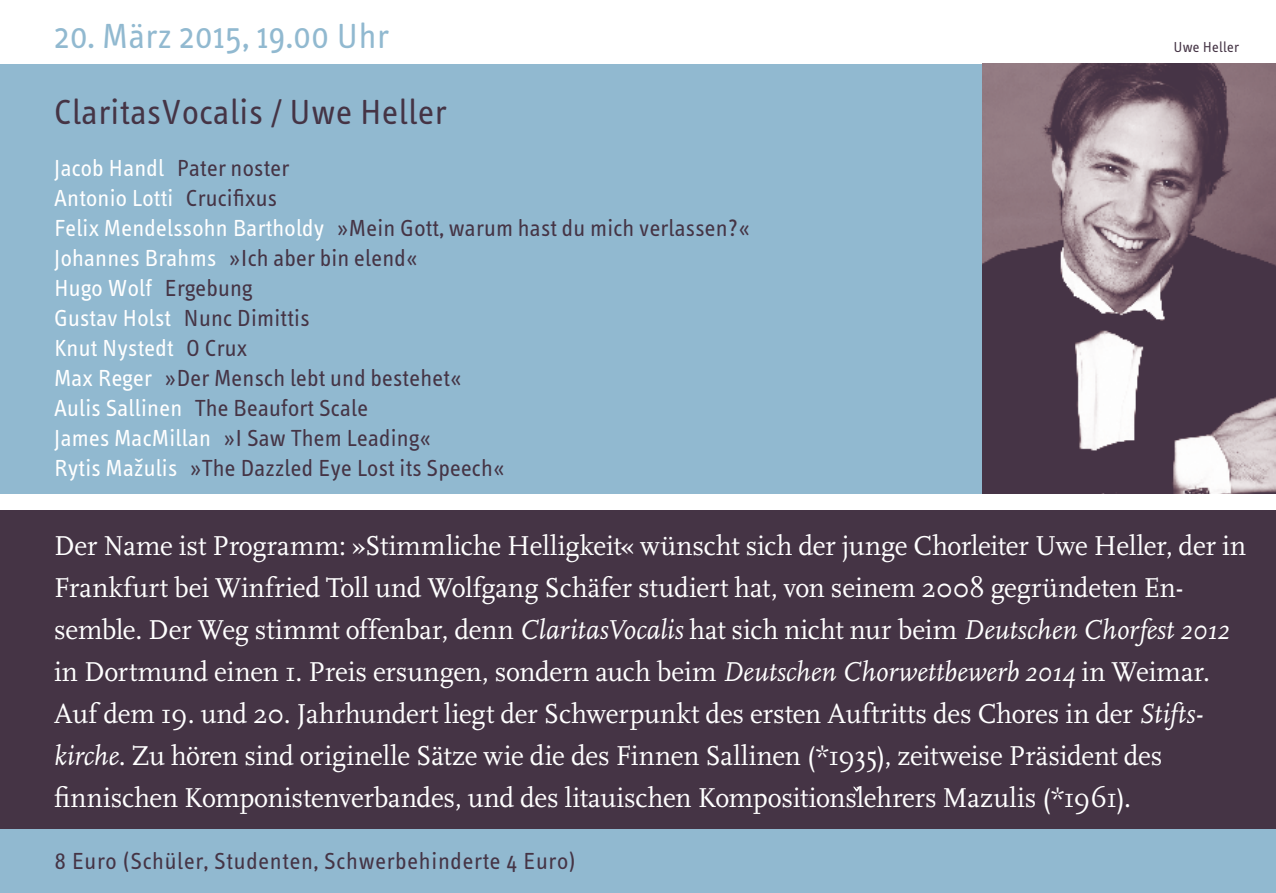
<style>
.page{position:relative;width:1276px;height:893px;background:#fff}
.page>*{position:absolute;margin:0;border:0;box-sizing:border-box;transform-origin:0 0}
.t1{font:36px "Info Text";letter-spacing:.015em;color:#453445}
.t2{font:36px "Info Text";letter-spacing:.015em;color:#91b9d0}
.t3{font:28.5px/42px "Scala";letter-spacing:-.005em;color:#fff}
.t4{font:24px/30px "Info Text";letter-spacing:.01em;color:#453445}
.t5{font:24px "Info Text";letter-spacing:.03em;color:#453445}
.t6{font:15px "Info Text";letter-spacing:.015em;color:#453445}
.s1{color:#fff}
.s2{font-style:italic}
</style>
<div class="page">
<div style="left:0;top:510px;width:1276px;height:319px;background:#453445"></div>
<div style="left:0;top:64px;width:1276px;height:429px;background:#91b9d0"></div>
<div style="left:0;top:829px;width:1276px;height:64px;background:#91b9d0"></div>
<img style="left:982px;top:64px;width:294px;height:429px">
<svg style="left:853px;top:787px;width:7px;height:4px"></svg>
<p class="t2" style="left:54px;top:16px;width:336px">20. März 2015, 19.00 Uhr</p>
<p class="t1" style="left:54px;top:92px;width:394px">ClaritasVocalis / Uwe Heller</p>
<p class="t4" style="left:54px;top:153px;width:697px"><span class="s1">Jacob Handl</span> Pater noster<br><span class="s1">Antonio Lotti</span> Crucifixus<br><span class="s1">Felix Mendelssohn Bartholdy</span> »Mein Gott, warum hast du mich verlassen?« <span class="s1">Johannes Brahms</span> »Ich aber bin elend«<br><span class="s1">Hugo Wolf</span> Ergebung<br><span class="s1">Gustav Holst</span> Nunc Dimittis<br><span class="s1">Knut Nystedt</span> O Crux<br><span class="s1">Max Reger</span> »Der Mensch lebt und bestehet«<br><span class="s1">Aulis Sallinen</span> The Beaufort Scale<br><span class="s1">James MacMillan</span> »I Saw Them Leading«<br><span class="s1">Rytis Mažulis</span> »The Dazzled Eye Lost its Speech«</p>
<p class="t6" style="left:1173px;top:39px;width:67px">Uwe Heller</p>
<p class="t3" style="left:54px;top:526px;width:1193px">Der Name ist Programm: »Stimmliche Helligkeit« wünscht sich der junge Chorleiter Uwe Heller, der in Frankfurt bei Winfried Toll und Wolfgang Schäfer studiert hat, von seinem 2008 gegründeten En&shy;semble. Der Weg stimmt offenbar, denn <span class="s2">ClaritasVocalis</span> hat sich nicht nur beim <span class="s2">Deutschen Chorfest 2012 </span>in Dortmund einen 1. Preis ersungen, sondern auch beim <span class="s2">Deutschen Chorwettbewerb 2014</span> in Weimar.<br>Auf dem 19. und 20. Jahrhundert liegt der Schwerpunkt des ersten Auftritts des Chores in der <span class="s2">Stifts&shy;kirche</span>. Zu hören sind originelle Sätze wie die des Finnen Sallinen (*1935), zeitweise Präsident des finnischen Komponistenverbandes, und des litauischen Kompositionslehrers Mazulis (*1961).</p>
<p class="t5" style="left:54px;top:847px;width:523px">8 Euro (Schüler, Studenten, Schwerbehinderte 4 Euro)</p>
</div>
